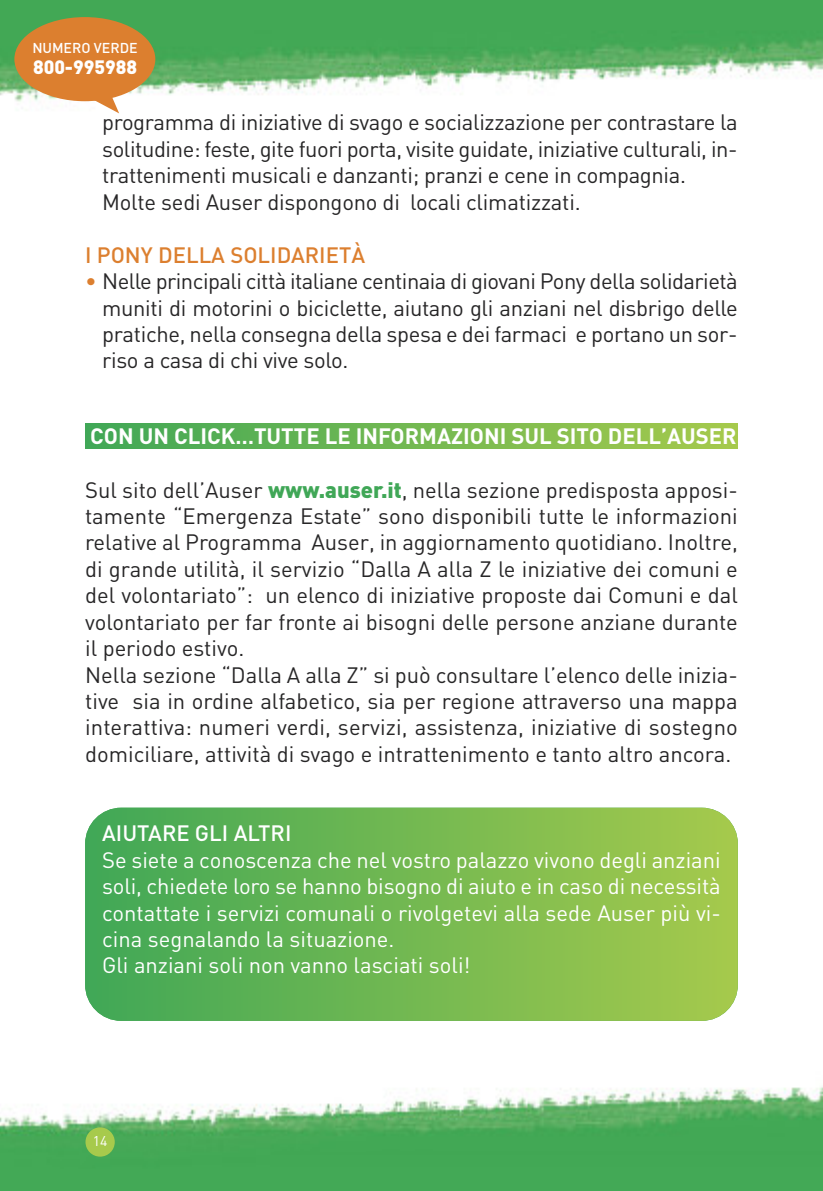
<style>
.page{position:relative;width:823px;height:1191px;background:#fff}
.page>*{position:absolute;margin:0;border:0;box-sizing:border-box;transform-origin:0 0}
.t1{font:22px/26.4px "DIN";color:#272627}
.t2{font:22px/26.4px "DIN";color:#fff}
.t3{font:700 22px "DIN";color:#fff}
.t4{font:500 22px "DIN";color:#dc7f2f}
.t5{font:500 22px "DIN";color:#fff}
.t6{font:900 19.2px "DIN";color:#fff}
.t7{font:500 14.2px "DIN";color:#fff}
.t8{font:14px "DIN";color:#fff}
.s1{color:#dc7f2f}
.s2{font-weight:900;color:#40a757}
</style>
<div class="page">
<img style="left:0;top:0;width:822px;height:1191px">
<div style="left:85px;top:1127px;width:30px;height:29px;background:#a7ca4c;border-radius:50%"></div>
<div style="left:85px;top:423px;width:652px;height:25px;background:linear-gradient(to right,#40a757,#a6ca4c)"></div>
<div style="left:85px;top:807px;width:652px;height:213px;background:linear-gradient(to right,#40a757,#a6c94c);border-radius:36px"></div>
<div style="left:14px;top:17px;width:141px;height:84px;background:#dc7f2f;border-radius:50%"></div>
<svg style="left:79px;top:96px;width:40px;height:17px"></svg>
<p class="t7" style="left:32px;top:40px;width:107px">NUMERO VERDE</p>
<p class="t6" style="left:33px;top:57px;width:105px">800-995988</p>
<p class="t1" style="left:102px;top:110px;width:636px">programma di iniziative di svago e socializzazione per contrastare la solitudine: feste, gite fuori porta, visite guidate, iniziative culturali, in&shy;trattenimenti musicali e danzanti; pranzi e cene in compagnia.<br>Molte sedi Auser dispongono di locali climatizzati.</p>
<p class="t4" style="left:85px;top:242px;width:281px">I PONY DELLA SOLIDARIETÀ</p>
<p class="t1" style="left:102px;top:268px;width:636px;text-align:justify;text-indent:-17px"><span class="s1">•</span> Nelle principali città italiane centinaia di giovani Pony della solidarietà muniti di motorini o biciclette, aiutano gli anziani nel disbrigo delle pratiche, nella consegna della spesa e dei farmaci e portano un sor&shy;riso a casa di chi vive solo.</p>
<p class="t3" style="left:90px;top:423px;width:647px">CON UN CLICK…TUTTE LE INFORMAZIONI SUL SITO DELL’AUSER</p>
<p class="t1" style="left:85px;top:477px;width:654px">Sul sito dell’Auser <span class="s2">www.auser.it</span>, nella sezione predisposta apposi&shy;tamente “Emergenza Estate” sono disponibili tutte le informazioni relative al Programma Auser, in aggiornamento quotidiano. Inoltre, di grande utilità, il servizio “Dalla A alla Z le iniziative dei comuni e del volontariato”: un elenco di iniziative proposte dai Comuni e dal volontariato per far fronte ai bisogni delle persone anziane durante il periodo estivo.<br>Nella sezione “Dalla A alla Z” si può consultare l’elenco delle inizia&shy;tive sia in ordine alfabetico, sia per regione attraverso una mappa interattiva: numeri verdi, servizi, assistenza, iniziative di sostegno domiciliare, attività di svago e intrattenimento e tanto altro ancora.</p>
<p class="t5" style="left:102px;top:821px;width:191px">AIUTARE GLI ALTRI</p>
<p class="t2" style="left:102px;top:847px;width:619px">Se siete a conoscenza che nel vostro palazzo vivono degli anziani soli, chiedete loro se hanno bisogno di aiuto e in caso di necessità contattate i servizi comunali o rivolgetevi alla sede Auser più vi&shy;cina segnalando la situazione.<br>Gli anziani soli non vanno lasciati soli!</p>
<p class="t8" style="left:93px;top:1132px;width:16px">14</p>
</div>
